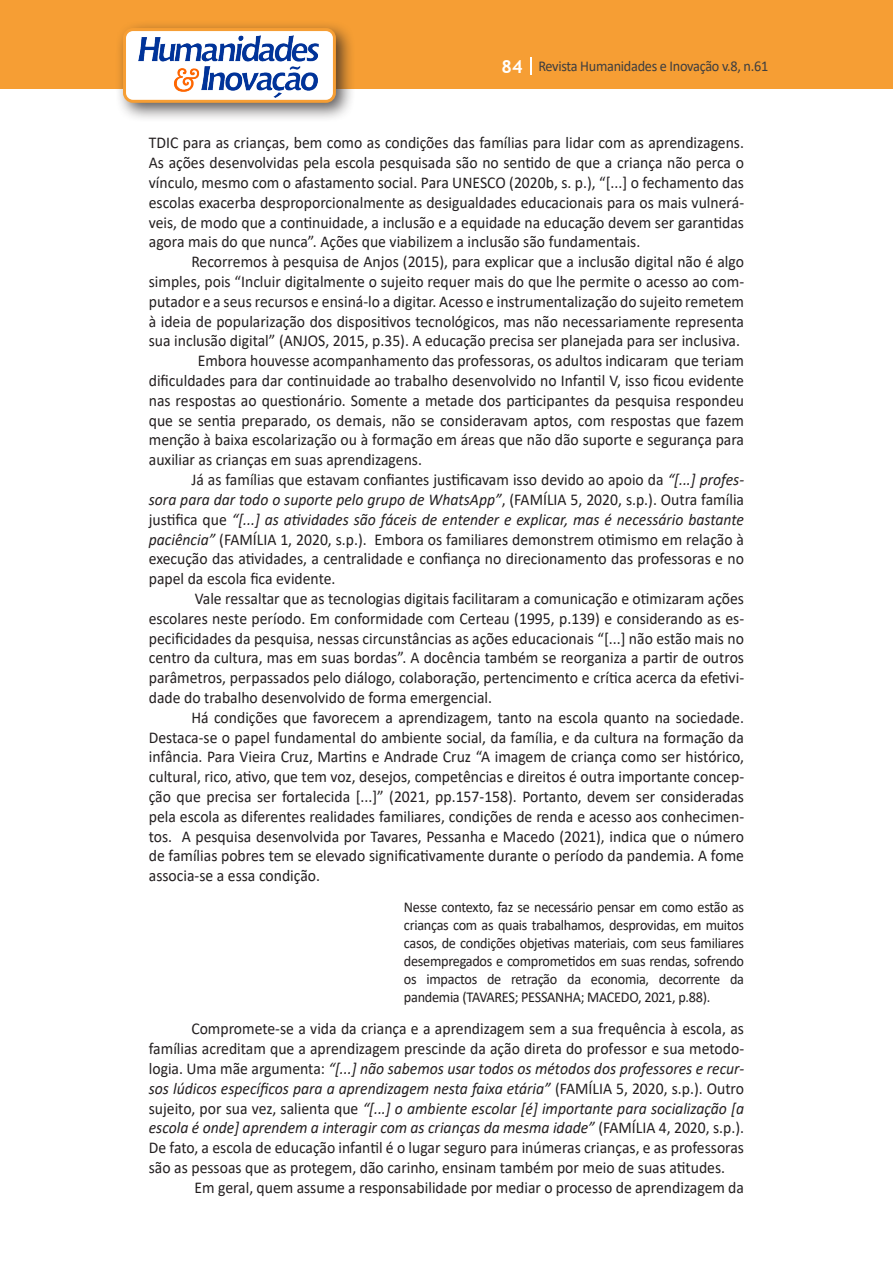
<style>
.page{position:relative;width:893px;height:1263px;background:#fff}
.page>*{position:absolute;margin:0;border:0;box-sizing:border-box;transform-origin:0 0}
.Texto{font:16.5px/19.8px "Calibri";color:#231f20;text-align:justify;scale:.95 1}
.citacao{font:15px/18px "Calibri";letter-spacing:-.02em;color:#231f20;text-align:justify;scale:.95 1}
.t1{font:15px "Calibri";letter-spacing:-.02em;color:#3e3e3f;scale:.95 1}
.s1{font-family:"Trebuchet MS";font-weight:700;font-size:18px;color:#fff}
.s2{font-style:italic}
</style>
<div class="page">
<div style="left:0;top:0;width:893px;height:88px;background:#f69e34"></div>
<svg style="left:530px;top:57px;width:2px;height:18px"></svg>
<div style="left:115px;top:20px;width:241px;height:103px;background:#231f20;opacity:.75"></div>
<div style="left:125px;top:30px;width:209px;height:71px;background:#fff;border-radius:9px"></div>
<img style="left:138px;top:35px;width:181px;height:62px">
<div style="left:123px;top:28px;width:213px;height:75px;border:3px solid #f69e34;border-radius:9px"></div>
<p class="t1" style="left:501px;top:56px;width:282px"><span class="s1">84</span> Revista Humanidades e Inovação v.8, n.61</p>
<p class="Texto" style="left:149px;top:133px;width:628px">TDIC para as crianças, bem como as condições das famílias para lidar com as aprendizagens.<br>As ações desenvolvidas pela escola pesquisada são no sentido de que a criança não perca o vínculo, mesmo com o afastamento social. Para UNESCO (2020b, s. p.), “[...] o fechamento das escolas exacerba desproporcionalmente as desigualdades educacionais para os mais vulnerá&shy;veis, de modo que a continuidade, a inclusão e a equidade na educação devem ser garantidas agora mais do que nunca”. Ações que viabilizem a inclusão são fundamentais.</p>
<p class="Texto" style="left:149px;top:251px;width:628px;text-indent:43px">Recorremos à pesquisa de Anjos (2015), para explicar que a inclusão digital não é algo simples, pois “Incluir digitalmente o sujeito requer mais do que lhe permite o acesso ao com&shy;putador e a seus recursos e ensiná-lo a digitar. Acesso e instrumentalização do sujeito remetem à ideia de popularização dos dispositivos tecnológicos, mas não necessariamente representa sua inclusão digital” (ANJOS, 2015, p.35). A educação precisa ser planejada para ser inclusiva.</p>
<p class="Texto" style="left:149px;top:350px;width:628px;text-indent:49px">Embora houvesse acompanhamento das professoras, os adultos indicaram que teriam dificuldades para dar continuidade ao trabalho desenvolvido no Infantil V, isso ficou evidente nas respostas ao questionário. Somente a metade dos participantes da pesquisa respondeu que se sentia preparado, os demais, não se consideravam aptos, com respostas que fazem menção à baixa escolarização ou à formação em áreas que não dão suporte e segurança para auxiliar as crianças em suas aprendizagens.</p>
<p class="Texto" style="left:149px;top:469px;width:628px;text-indent:43px">Já as famílias que estavam confiantes justificavam isso devido ao apoio da <span class="s2">“[...] profes&shy;sora para dar todo o suporte pelo grupo de WhatsApp”</span>, (FAMÍLIA 5, 2020, s.p.). Outra família justifica que <span class="s2">“[...] as atividades são fáceis de entender e explicar, mas é necessário bastante paciência”</span> (FAMÍLIA 1, 2020, s.p.). Embora os familiares demonstrem otimismo em relação à execução das atividades, a centralidade e confiança no direcionamento das professoras e no papel da escola fica evidente.</p>
<p class="Texto" style="left:149px;top:588px;width:628px;text-indent:46px">Vale ressaltar que as tecnologias digitais facilitaram a comunicação e otimizaram ações escolares neste período. Em conformidade com Certeau (1995, p.139) e considerando as es&shy;pecificidades da pesquisa, nessas circunstâncias as ações educacionais “[...] não estão mais no centro da cultura, mas em suas bordas”. A docência também se reorganiza a partir de outros parâmetros, perpassados pelo diálogo, colaboração, pertencimento e crítica acerca da efetivi&shy;dade do trabalho desenvolvido de forma emergencial.</p>
<p class="Texto" style="left:149px;top:707px;width:628px;text-indent:43px">Há condições que favorecem a aprendizagem, tanto na escola quanto na sociedade.<br>Destaca-se o papel fundamental do ambiente social, da família, e da cultura na formação da infância. Para Vieira Cruz, Martins e Andrade Cruz “A imagem de criança como ser histórico, cultural, rico, ativo, que tem voz, desejos, competências e direitos é outra importante concep&shy;ção que precisa ser fortalecida [...]” (2021, pp.157-158). Portanto, devem ser consideradas pela escola as diferentes realidades familiares, condições de renda e acesso aos conhecimen&shy;tos. A pesquisa desenvolvida por Tavares, Pessanha e Macedo (2021), indica que o número de famílias pobres tem se elevado significativamente durante o período da pandemia. A fome associa-se a essa condição.</p>
<p class="citacao" style="left:404px;top:897px;width:360px">Nesse contexto, faz se necessário pensar em como estão as crianças com as quais trabalhamos, desprovidas, em muitos casos, de condições objetivas materiais, com seus familiares desempregados e comprometidos em suas rendas, sofrendo os impactos de retração da economia, decorrente da pandemia (TAVARES; PESSANHA; MACEDO, 2021, p.88).</p>
<p class="Texto" style="left:149px;top:1019px;width:628px;text-indent:43px">Compromete-se a vida da criança e a aprendizagem sem a sua frequência à escola, as famílias acreditam que a aprendizagem prescinde da ação direta do professor e sua metodo&shy;logia. Uma mãe argumenta: <span class="s2">“[...] não sabemos usar todos os métodos dos professores e recur&shy;sos lúdicos específicos para a aprendizagem nesta faixa etária”</span> (FAMÍLIA 5, 2020, s.p.). Outro sujeito, por sua vez, salienta que <span class="s2">“[...] o ambiente escolar [é] importante para socialização [a escola é onde] aprendem a interagir com as crianças da mesma idade”</span> (FAMÍLIA 4, 2020, s.p.).<br>De fato, a escola de educação infantil é o lugar seguro para inúmeras crianças, e as professoras são as pessoas que as protegem, dão carinho, ensinam também por meio de suas atitudes.</p>
<p class="Texto" style="left:195px;top:1177px;width:580px">Em geral, quem assume a responsabilidade por mediar o processo de aprendizagem da</p>
</div>
